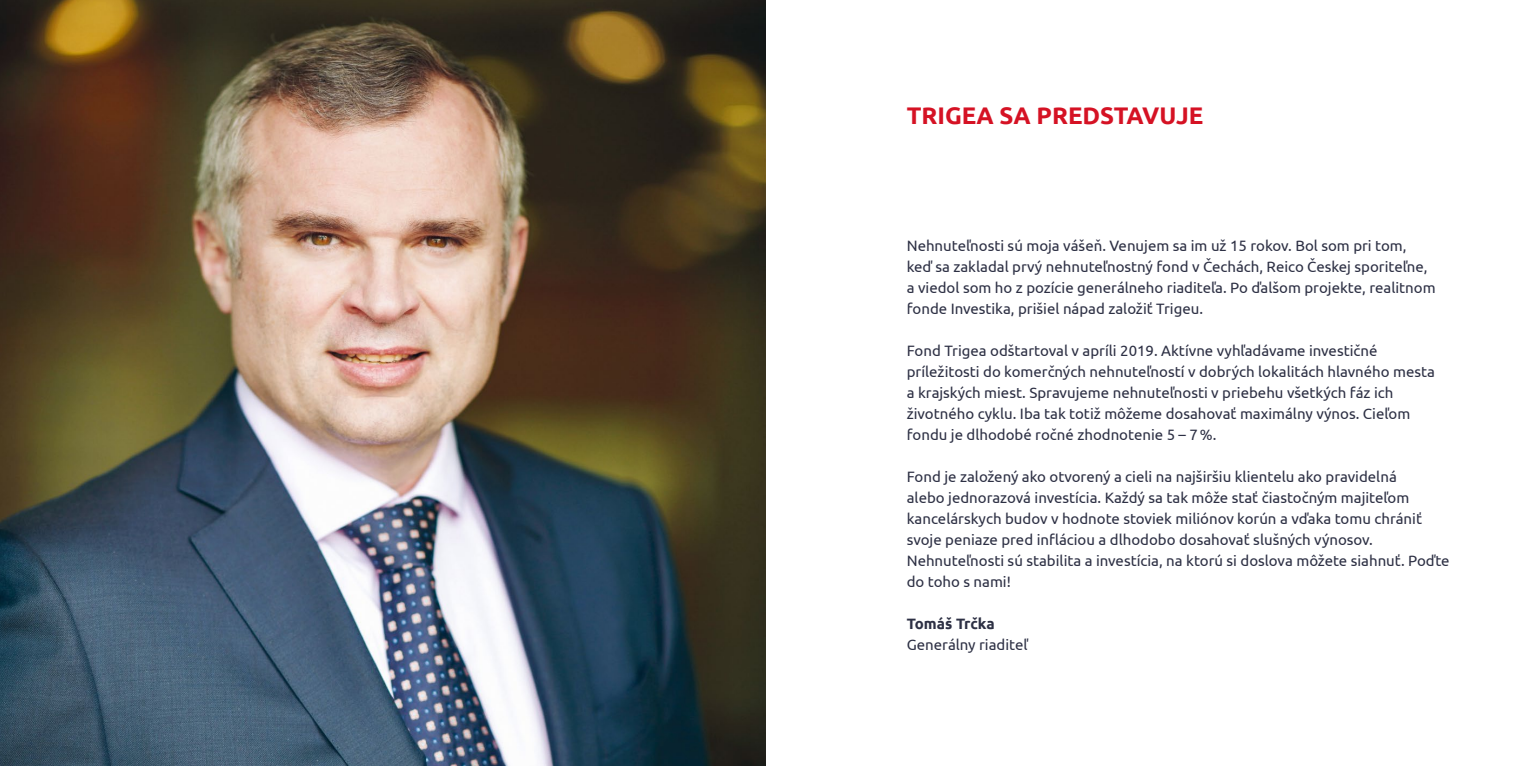
<style>
.page{position:relative;width:1531px;height:766px;background:#fff}
.page>*{position:absolute;margin:0;border:0;box-sizing:border-box;transform-origin:0 0}
.t1{font:700 24px "Ubuntu";color:#d51224}
.t2{font:15px/21px "Ubuntu";color:#2d3044}
.t3{font:700 15px "Ubuntu";letter-spacing:-.005em;color:#2d3044}
</style>
<div class="page">
<img style="left:0;top:0;width:765px;height:765px">
<h1 class="t1" style="left:907px;top:101px;width:298px">TRIGEA SA PREDSTAVUJE</h1>
<p class="t2" style="left:907px;top:234px;width:530px">Nehnuteľnosti sú moja vášeň. Venujem sa im už 15 rokov. Bol som pri tom,<br>keď sa zakladal prvý nehnuteľnostný fond v Čechách, Reico Českej sporiteľne, a viedol som ho z pozície generálneho riaditeľa. Po ďalšom projekte, realitnom fonde Investika, prišiel nápad založiť Trigeu.</p>
<p class="t2" style="left:907px;top:339px;width:530px">Fond Trigea odštartoval v apríli 2019. Aktívne vyhľadávame investičné príležitosti do komerčných nehnuteľností v dobrých lokalitách hlavného mesta a krajských miest. Spravujeme nehnuteľnosti v priebehu všetkých fáz ich životného cyklu. Iba tak totiž môžeme dosahovať maximálny výnos. Cieľom fondu je dlhodobé ročné zhodnotenie 5 – 7%.</p>
<p class="t2" style="left:907px;top:465px;width:544px">Fond je založený ako otvorený a cieli na najširšiu klientelu ako pravidelná<br>alebo jednorazová investícia. Každý sa tak môže stať čiastočným majiteľom kancelárskych budov v hodnote stoviek miliónov korún a vďaka tomu chrániť svoje peniaze pred infláciou a dlhodobo dosahovať slušných výnosov.<br>Nehnuteľnosti sú stabilita a investícia, na ktorú si doslova môžete siahnuť. Poďte do toho s nami!</p>
<p class="t3" style="left:907px;top:614px;width:89px">Tomáš Trčka</p>
<p class="t2" style="left:907px;top:633px;width:123px">Generálny riaditeľ</p>
</div>
